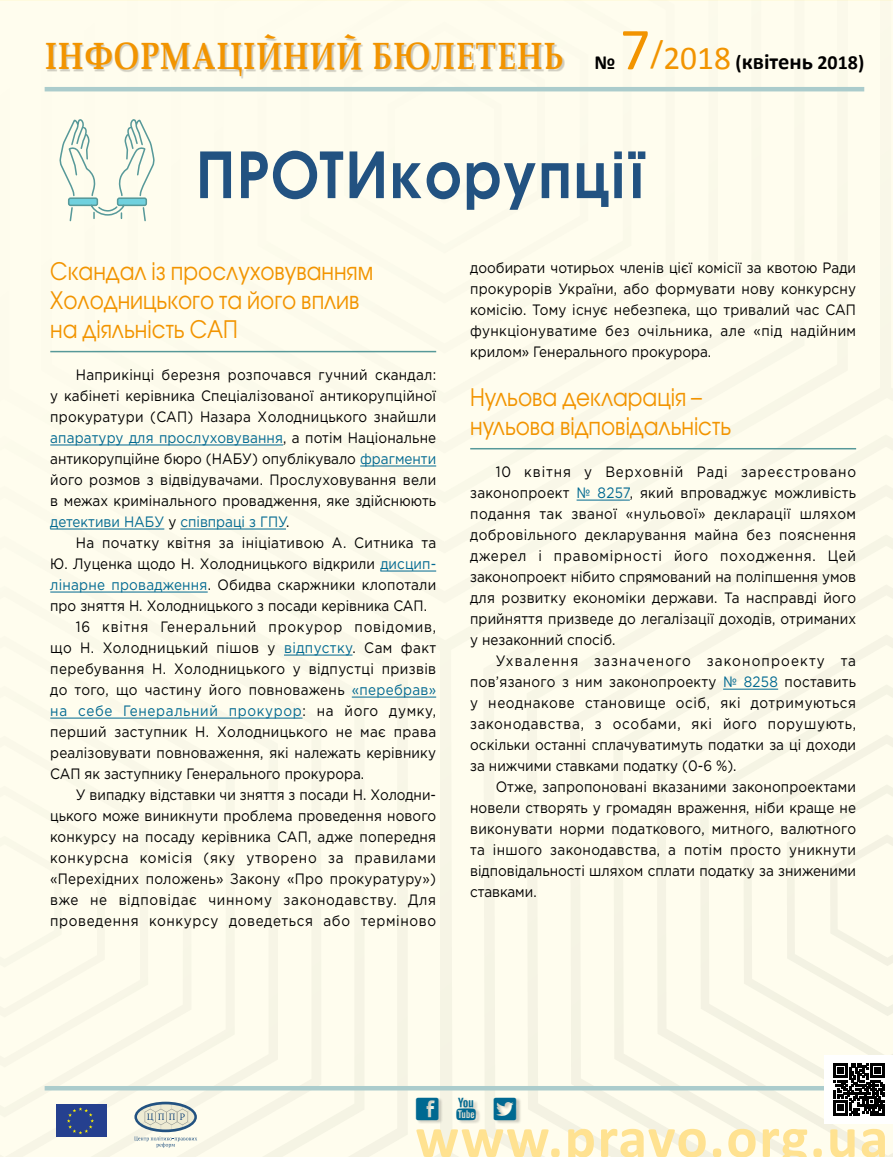
<style>
.page{position:relative;width:893px;height:1157px;background:#fff}
.page>*{position:absolute;margin:0;border:0;box-sizing:border-box;transform-origin:0 0}
.t1{font:600 63px "Avant Garde Gothic C";letter-spacing:.04em;color:#225281;scale:.9 1}
.t2{font:700 58.35px "Calibri";letter-spacing:.025em;color:#ffe291}
.t3{font:700 37.95px "Book Antiqua";letter-spacing:.04em;color:#f29400;scale:.8 1}
.t4{font:24px/28.8px "Avant Garde Gothic C";color:#f29400;scale:.9 1}
.t5{font:700 22.5px "Calibri";color:#000}
.t6{font:15px/21px "Gotham Pro";letter-spacing:.01em;color:#000;text-align:justify;scale:.9 1}
.t7{font:15px "Gotham Pro";letter-spacing:.03em;color:#000;scale:.9 1}
.t8{font:15px "Gotham Pro";letter-spacing:.045em;color:#000;scale:.9 1}
.t9{font:15px "Gotham Pro";letter-spacing:.05em;color:#000;scale:.9 1}
.t10{font:15px "Gotham Pro";letter-spacing:.055em;color:#000;scale:.9 1}
.t11{font:15px "Gotham Pro";letter-spacing:.05em;color:#006991;scale:.9 1}
.t12{font:15px "Gotham Pro";letter-spacing:.06em;color:#000;scale:.9 1}
.s1{font-family:"Calibri";font-size:19.95px;color:#000}
.s2{font-weight:400;font-size:60px;color:#f29400}
.s3{font-weight:400;font-size:33.3px;color:#f29400}
.s4{font-size:19.95px}
.s5{color:#006991}
.s6{color:#000}
</style>
<div class="page">
<div style="left:0;top:1px;width:893px;height:1156px;background:#fffdee"></div>
<svg style="left:483px;top:434px;width:410px;height:723px;background:#fcfaeb"></svg>
<div style="left:41px;top:1px;width:807px;height:602px;background:#fffdee"></div>
<hr style="left:45px;top:1086px;width:819px;height:4px;background:#abcccc">
<svg style="left:134px;top:1101px;width:63px;height:46px;background:#cdd4cd"></svg>
<div style="left:56px;top:1104px;width:50px;height:33px;background:#25408f"></div>
<svg style="left:67px;top:1107px;width:27px;height:27px"></svg>
<div style="left:825px;top:1055px;width:68px;height:68px;background:#fff"></div>
<svg style="left:833px;top:1063px;width:52px;height:52px"></svg>
<hr style="left:45px;top:87px;width:819px;height:4px;background:#abcccc">
<div style="left:48px;top:36px;width:517px;height:42px;background:#000;opacity:.2"></div>
<div style="left:416px;top:1097px;width:105px;height:27px;background:#000;opacity:.2"></div>
<svg style="left:58px;top:118px;width:98px;height:104px;background:#e6efe3"></svg>
<hr style="left:50px;top:351px;width:386px;height:1px;background:#579999">
<hr style="left:50px;top:445px;width:233px;height:1px;background:#006991">
<hr style="left:360px;top:466px;width:76px;height:1px;background:#006991">
<hr style="left:50px;top:529px;width:114px;height:1px;background:#006991">
<hr style="left:180px;top:529px;width:106px;height:1px;background:#006991">
<hr style="left:380px;top:571px;width:56px;height:1px;background:#006991">
<hr style="left:50px;top:592px;width:158px;height:1px;background:#006991">
<hr style="left:284px;top:655px;width:69px;height:1px;background:#006991">
<hr style="left:352px;top:697px;width:84px;height:1px;background:#006991">
<hr style="left:50px;top:718px;width:253px;height:1px;background:#006991">
<hr style="left:470px;top:448px;width:386px;height:1px;background:#579999">
<hr style="left:577px;top:500px;width:53px;height:1px;background:#006991">
<hr style="left:723px;top:689px;width:55px;height:1px;background:#006991">
<svg style="left:416px;top:1097px;width:23px;height:22px"></svg>
<svg style="left:457px;top:1097px;width:19px;height:22px"></svg>
<svg style="left:494px;top:1097px;width:22px;height:22px"></svg>
<h3 class="t3" style="left:45px;top:30px;width:714px">ІНФОРМАЦІЙНИЙ БЮЛЕТЕНЬ <span class="s1">№</span></h3>
<h3 class="t5" style="left:620px;top:46px;width:246px"><span class="s2">7</span><sup>/</sup><span class="s3">2018</span> <span class="s4">(</span>квітень <span class="s4">2018)</span></h3>
<h1 class="t1" style="left:196px;top:136px;width:502px">ПРОТИкорупції</h1>
<h3 class="t4" style="left:50px;top:257px;width:361px">Скандал із прослуховуванням<br>Холодницького та його вплив на діяльність САП</h3>
<p class="t6" style="left:50px;top:364px;width:430px;text-indent:26px">Наприкінці березня розпочався гучний скандал: у кабінеті керівника Спеціалізованої антикорупційної прокуратури (САП) Назара Холодницького знайшли <span class="s5">апаратуру для прослуховування</span>, а потім Національне антикорупційне бюро (НАБУ) опублікувало <span class="s5">фрагменти </span>його розмов з відвідувачами. Прослуховування вели в межах кримінального провадження, яке здійснюють <span class="s5">детективи НАБУ</span> у <span class="s5">співпраці з ГПУ</span>.</p>
<p class="t6" style="left:76px;top:532px;width:402px">На початку квітня за ініціативою А. Ситника та</p>
<p class="t6" style="left:50px;top:553px;width:428px">Ю. Луценка щодо Н. Холодницького відкрили <span class="s5">дисцип-</span></p>
<p class="t6" style="left:50px;top:574px;width:430px"><span class="s5">лінарне провадження</span>. Обидва скаржники клопотали</p>
<p class="t6" style="left:50px;top:595px;width:420px">про зняття Н. Холодницького з посади керівника САП.</p>
<p class="t12" style="left:76px;top:618px;width:402px">16 квітня Генеральний прокурор повідомив,</p>
<p class="t7" style="left:50px;top:639px;width:430px">що Н. Холодницький пішов у <span class="s5">відпустку</span>. Сам факт</p>
<p class="t7" style="left:50px;top:660px;width:430px">перебування Н. Холодницького у відпустці призвів</p>
<p class="t6" style="left:50px;top:679px;width:430px">до того, що частину його повноважень <span class="s5">«перебрав»</span></p>
<p class="t11" style="left:50px;top:702px;width:430px">на себе Генеральний прокурор<span class="s6">: на його думку,</span></p>
<p class="t6" style="left:50px;top:721px;width:430px">перший заступник Н. Холодницького не має права</p>
<p class="t6" style="left:50px;top:742px;width:430px">реалізовувати повноваження, які належать керівнику</p>
<p class="t6" style="left:50px;top:763px;width:350px">САП як заступнику Генерального прокурора.</p>
<p class="t6" style="left:76px;top:784px;width:400px">У випадку відставки чи зняття з посади Н. Холодни-</p>
<p class="t6" style="left:50px;top:805px;width:430px">цького може виникнути проблема проведення нового</p>
<p class="t6" style="left:50px;top:826px;width:430px">конкурсу на посаду керівника САП, адже попередня</p>
<p class="t9" style="left:50px;top:849px;width:430px">конкурсна комісія (яку утворено за правилами</p>
<p class="t6" style="left:50px;top:868px;width:430px">«Перехідних положень» Закону «Про прокуратуру»)</p>
<p class="t10" style="left:50px;top:891px;width:430px">вже не відповідає чинному законодавству. Для</p>
<p class="t8" style="left:50px;top:912px;width:430px">проведення конкурсу доведеться або терміново</p>
<p class="t6" style="left:470px;top:257px;width:430px">дообирати чотирьох членів цієї комісії за квотою Ради прокурорів України, або формувати нову конкурсну комісію. Тому існує небезпека, що тривалий час САП функціонуватиме без очільника, але «під надійним крилом» Генерального прокурора.</p>
<h3 class="t4" style="left:470px;top:383px;width:292px">Нульова декларація – нульова відповідальність</h3>
<p class="t6" style="left:470px;top:461px;width:430px;text-indent:26px">10 квітня у Верховній Раді зареєстровано законопроект <span class="s5">№ 8257</span>, який впроваджує можливість подання так званої «нульової» декларації шляхом добровільного декларування майна без пояснення джерел і правомірності його походження. Цей законопроект нібито спрямований на поліпшення умов для розвитку економіки держави. Та насправді його прийняття призведе до легалізації доходів, отриманих у незаконний спосіб.</p>
<p class="t6" style="left:470px;top:650px;width:430px;text-indent:26px">Ухвалення зазначеного законопроекту та пов’язаного з ним законопроекту <span class="s5">№ 8258</span> поставить у неоднакове становище осіб, які дотримуються законодавства, з особами, які його порушують, оскільки останні сплачуватимуть податки за ці доходи за нижчими ставками податку (0-6 %).</p>
<p class="t6" style="left:470px;top:776px;width:430px;text-indent:26px">Отже, запропоновані вказаними законопроектами новели створять у громадян враження, ніби краще не виконувати норми податкового, митного, валютного та іншого законодавства, а потім просто уникнути відповідальності шляхом сплати податку за зниженими ставками.</p>
<h2 class="t2" style="left:415px;top:1096px;width:475px">www.pravo.org.ua</h2>
</div>
